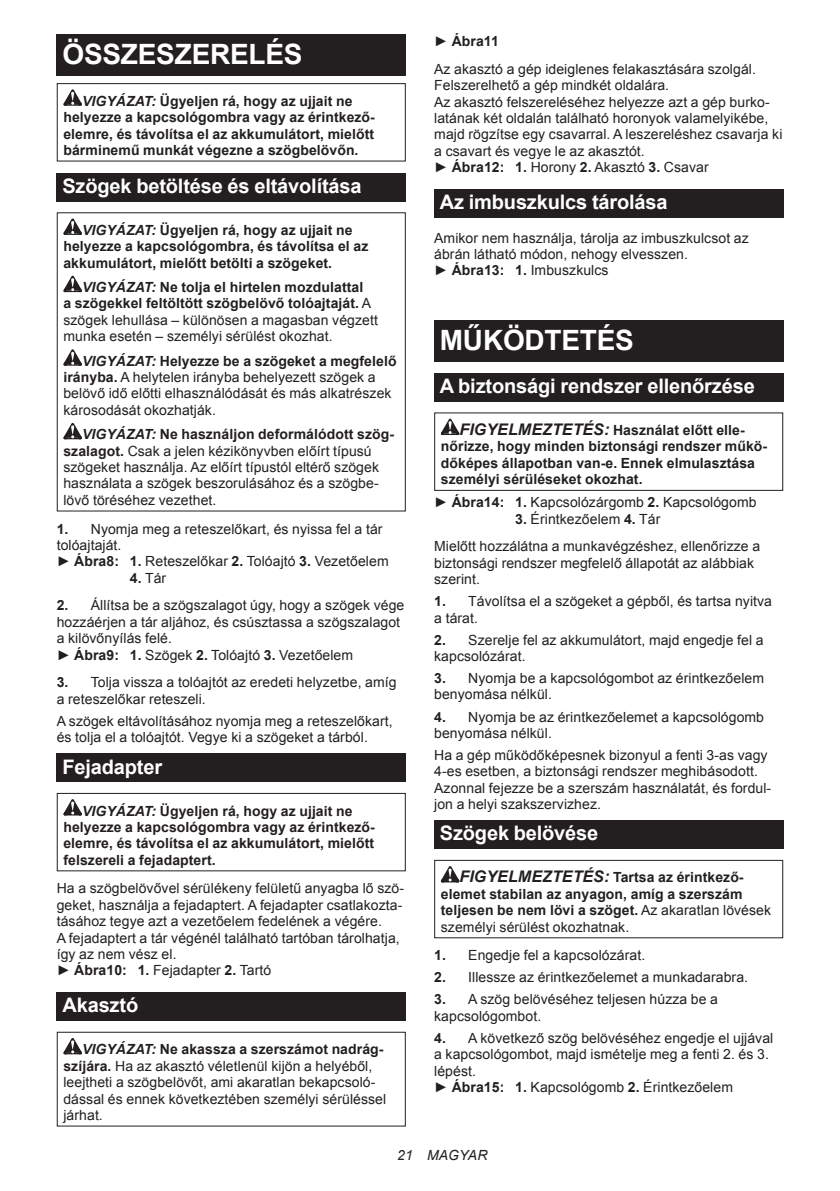
<style>
.page{position:relative;width:840px;height:1191px;background:#fff}
.page>*{position:absolute;margin:0;border:0;box-sizing:border-box;transform-origin:0 0}
.t1{font:700 28px "Arial";letter-spacing:-.01em;color:#fff}
.t2{font:700 20px "Arial";letter-spacing:-.01em;color:#fff}
.t3{font:14px/16.4px "Arial";letter-spacing:.005em;color:#231f20}
.t4{font:700 14px/16.4px "Arial";letter-spacing:.005em;color:#231f20}
.t5{font:italic 14px "Arial";letter-spacing:.005em;color:#231f20}
.s1{font-style:italic}
.s2{font-weight:700;font-style:italic}
.s3{font-weight:700}
.s4{font-style:italic;font-size:16px}
.s5{font-weight:400}
</style>
<div class="page">
<div style="left:57px;top:34px;width:348px;height:41px;background:#231f20"></div>
<svg style="left:63px;top:89px;width:19px;height:17px"></svg>
<div style="left:57px;top:83px;width:348px;height:79px;border:1px solid #231f20"></div>
<div style="left:57px;top:173px;width:348px;height:28px;background:#231f20"></div>
<svg style="left:63px;top:218px;width:19px;height:17px"></svg>
<svg style="left:63px;top:276px;width:19px;height:16px"></svg>
<svg style="left:63px;top:349px;width:19px;height:17px"></svg>
<svg style="left:63px;top:423px;width:19px;height:16px"></svg>
<div style="left:57px;top:753px;width:348px;height:29px;background:#231f20"></div>
<svg style="left:63px;top:799px;width:19px;height:16px"></svg>
<div style="left:57px;top:793px;width:348px;height:78px;border:1px solid #231f20"></div>
<div style="left:57px;top:992px;width:348px;height:28px;background:#231f20"></div>
<svg style="left:63px;top:1038px;width:19px;height:16px"></svg>
<div style="left:57px;top:1031px;width:348px;height:95px;border:1px solid #231f20"></div>
<div style="left:434px;top:189px;width:348px;height:29px;background:#231f20"></div>
<div style="left:434px;top:321px;width:348px;height:41px;background:#231f20"></div>
<div style="left:434px;top:373px;width:348px;height:28px;background:#231f20"></div>
<svg style="left:440px;top:418px;width:19px;height:17px"></svg>
<div style="left:434px;top:412px;width:348px;height:79px;border:1px solid #231f20"></div>
<div style="left:434px;top:820px;width:348px;height:29px;background:#231f20"></div>
<svg style="left:440px;top:866px;width:19px;height:16px"></svg>
<div style="left:434px;top:860px;width:348px;height:78px;border:1px solid #231f20"></div>
<h1 class="t1" style="left:62px;top:35px;width:241px">ÖSSZESZERELÉS</h1>
<p class="t4" style="left:63px;top:93px;width:313px;text-indent:19px"><span class="s1">VIGYÁZAT:</span> Ügyeljen rá, hogy az ujjait ne helyezze a kapcsológombra vagy az érintkező&shy;elemre, és távolítsa el az akkumulátort, mielőtt bárminemű munkát végezne a szögbelövőn.</p>
<h2 class="t2" style="left:62px;top:172px;width:300px">Szögek betöltése és eltávolítása</h2>
<p class="t4" style="left:63px;top:222px;width:306px;text-indent:19px"><span class="s1">VIGYÁZAT:</span> Ügyeljen rá, hogy az ujjait ne helyezze a kapcsológombra, és távolítsa el az akkumulátort, mielőtt betölti a szögeket.</p>
<p class="t3" style="left:63px;top:279px;width:316px;text-indent:19px"><span class="s2">VIGYÁZAT:</span> <span class="s3">Ne tolja el hirtelen mozdulattal<br>a szögekkel feltöltött szögbelövő tolóajtaját.</span> A szögek lehullása – különösen a magasban végzett munka esetén – személyi sérülést okozhat.</p>
<p class="t3" style="left:63px;top:353px;width:334px;text-indent:19px"><span class="s2">VIGYÁZAT:</span> <span class="s3">Helyezze be a szögeket a megfelelő irányba.</span> A helytelen irányba behelyezett szögek a belövő idő előtti elhasználódását és más alkatrészek károsodását okozhatják.</p>
<p class="t3" style="left:63px;top:426px;width:332px;text-indent:19px"><span class="s2">VIGYÁZAT:</span> <span class="s3">Ne használjon deformálódott szög&shy;szalagot.</span> Csak a jelen kézikönyvben előírt típusú szögeket használja. Az előírt típustól eltérő szögek használata a szögek beszorulásához és a szögbe&shy;lövő töréséhez vezethet.</p>
<p class="t3" style="left:57px;top:520px;width:333px"><span class="s3">1.</span> Nyomja meg a reteszelőkart, és nyissa fel a tár tolóajtaját.<br>► <span class="s3">Ábra8: 1.</span> Reteszelőkar <span class="s3">2.</span> Tolóajtó <span class="s3">3.</span> Vezetőelem</p>
<p class="t3" style="left:130px;top:570px;width:38px"><span class="s3">4.</span> Tár</p>
<p class="t3" style="left:57px;top:597px;width:349px"><span class="s3">2.</span> Állítsa be a szögszalagot úgy, hogy a szögek vége hozzáérjen a tár aljához, és csúsztassa a szögszalagot a kilövőnyílás felé.<br>► <span class="s3">Ábra9: 1.</span> Szögek <span class="s3">2.</span> Tolóajtó <span class="s3">3.</span> Vezetőelem</p>
<p class="t3" style="left:57px;top:674px;width:341px"><span class="s3">3.</span> Tolja vissza a tolóajtót az eredeti helyzetbe, amíg a reteszelőkar reteszeli.</p>
<p class="t3" style="left:57px;top:713px;width:337px">A szögek eltávolításához nyomja meg a reteszelőkart, és tolja el a tolóajtót. Vegye ki a szögeket a tárból.</p>
<h2 class="t2" style="left:62px;top:753px;width:101px">Fejadapter</h2>
<p class="t4" style="left:63px;top:803px;width:313px;text-indent:19px"><span class="s1">VIGYÁZAT:</span> Ügyeljen rá, hogy az ujjait ne helyezze a kapcsológombra vagy az érintkező&shy;elemre, és távolítsa el az akkumulátort, mielőtt felszereli a fejadaptert.</p>
<p class="t3" style="left:57px;top:880px;width:348px">Ha a szögbelövővel sérülékeny felületű anyagba lő szö&shy;geket, használja a fejadaptert. A fejadapter csatlakozta&shy;tásához tegye azt a vezetőelem fedelének a végére.<br>A fejadaptert a tár végénél található tartóban tárolhatja, így az nem vész el.<br>► <span class="s3">Ábra10: 1.</span> Fejadapter <span class="s3">2.</span> Tartó</p>
<h2 class="t2" style="left:62px;top:992px;width:77px">Akasztó</h2>
<p class="t3" style="left:63px;top:1041px;width:324px;text-indent:19px"><span class="s2">VIGYÁZAT:</span> <span class="s3">Ne akassza a szerszámot nadrág&shy;szíjára.</span> Ha az akasztó véletlenül kijön a helyéből, leejtheti a szögbelövőt, ami akaratlan bekapcsoló&shy;dással és ennek következtében személyi sérüléssel járhat.</p>
<p class="t3" style="left:434px;top:27px;width:323px;line-height:27.8px">► <span class="s3">Ábra11<br></span>Az akasztó a gép ideiglenes felakasztására szolgál.</p>
<p class="t3" style="left:434px;top:77px;width:349px">Felszerelhető a gép mindkét oldalára.<br>Az akasztó felszereléséhez helyezze azt a gép burko&shy;latának két oldalán található horonyok valamelyikébe, majd rögzítse egy csavarral. A leszereléshez csavarja ki a csavart és vegye le az akasztót.<br>► <span class="s3">Ábra12: 1.</span> Horony <span class="s3">2.</span> Akasztó <span class="s3">3.</span> Csavar</p>
<h2 class="t2" style="left:439px;top:189px;width:229px">Az imbuszkulcs tárolása</h2>
<p class="t3" style="left:434px;top:229px;width:316px">Amikor nem használja, tárolja az imbuszkulcsot az ábrán látható módon, nehogy elvesszen.<br>► <span class="s3">Ábra13: 1.</span> Imbuszkulcs</p>
<h1 class="t1" style="left:439px;top:322px;width:195px">MŰKÖDTETÉS</h1>
<h2 class="t2" style="left:439px;top:373px;width:316px">A biztonsági rendszer ellenőrzése</h2>
<p class="t4" style="left:440px;top:422px;width:327px;text-indent:19px"><span class="s4">FIGYELMEZTETÉS:</span> Használat előtt elle&shy;nőrizze, hogy minden biztonsági rendszer műkö&shy;dőképes állapotban van-e. Ennek elmulasztása személyi sérüléseket okozhat.</p>
<p class="t3" style="left:434px;top:494px;width:324px">► <span class="s3">Ábra14: 1.</span> Kapcsolózárgomb <span class="s3">2.</span> Kapcsológomb</p>
<p class="t3" style="left:434px;top:505px;width:327px;line-height:27.8px;text-indent:81px"><span class="s3">3.</span> Érintkezőelem <span class="s3">4.</span> Tár<br>Mielőtt hozzálátna a munkavégzéshez, ellenőrizze a</p>
<p class="t3" style="left:434px;top:555px;width:321px">biztonsági rendszer megfelelő állapotát az alábbiak szerint.</p>
<p class="t3" style="left:434px;top:593px;width:339px"><span class="s3">1.</span> Távolítsa el a szögeket a gépből, és tartsa nyitva a tárat.</p>
<p class="t3" style="left:434px;top:631px;width:331px"><span class="s3">2.</span> Szerelje fel az akkumulátort, majd engedje fel a kapcsolózárat.</p>
<p class="t3" style="left:434px;top:670px;width:331px"><span class="s3">3.</span> Nyomja be a kapcsológombot az érintkezőelem benyomása nélkül.</p>
<p class="t3" style="left:434px;top:708px;width:331px"><span class="s3">4.</span> Nyomja be az érintkezőelemet a kapcsológomb benyomása nélkül.</p>
<p class="t3" style="left:434px;top:747px;width:338px">Ha a gép működőképesnek bizonyul a fenti 3-as vagy 4-es esetben, a biztonsági rendszer meghibásodott.<br>Azonnal fejezze be a szerszám használatát, és fordul&shy;jon a helyi szakszervizhez.</p>
<h2 class="t2" style="left:439px;top:820px;width:160px">Szögek belövése</h2>
<p class="t4" style="left:440px;top:869px;width:331px;text-indent:19px"><span class="s4">FIGYELMEZTETÉS:</span> Tartsa az érintkező&shy;elemet stabilan az anyagon, amíg a szerszám teljesen be nem lövi a szöget. <span class="s5">Az akaratlan lövések személyi sérülést okozhatnak.</span></p>
<p class="t3" style="left:434px;top:947px;width:212px"><span class="s3">1.</span> Engedje fel a kapcsolózárat.</p>
<p class="t3" style="left:434px;top:969px;width:315px"><span class="s3">2.</span> Illessze az érintkezőelemet a munkadarabra.</p>
<p class="t3" style="left:434px;top:991px;width:285px"><span class="s3">3.</span> A szög belövéséhez teljesen húzza be a kapcsológombot.</p>
<p class="t3" style="left:434px;top:1030px;width:340px"><span class="s3">4.</span> A következő szög belövéséhez engedje el ujjával a kapcsológombot, majd ismételje meg a fenti 2. és 3. lépést.<br>► <span class="s3">Ábra15: 1.</span> Kapcsológomb <span class="s3">2.</span> Érintkezőelem</p>
<p class="t5" style="left:397px;top:1146px;width:92px">21 MAGYAR</p>
</div>
